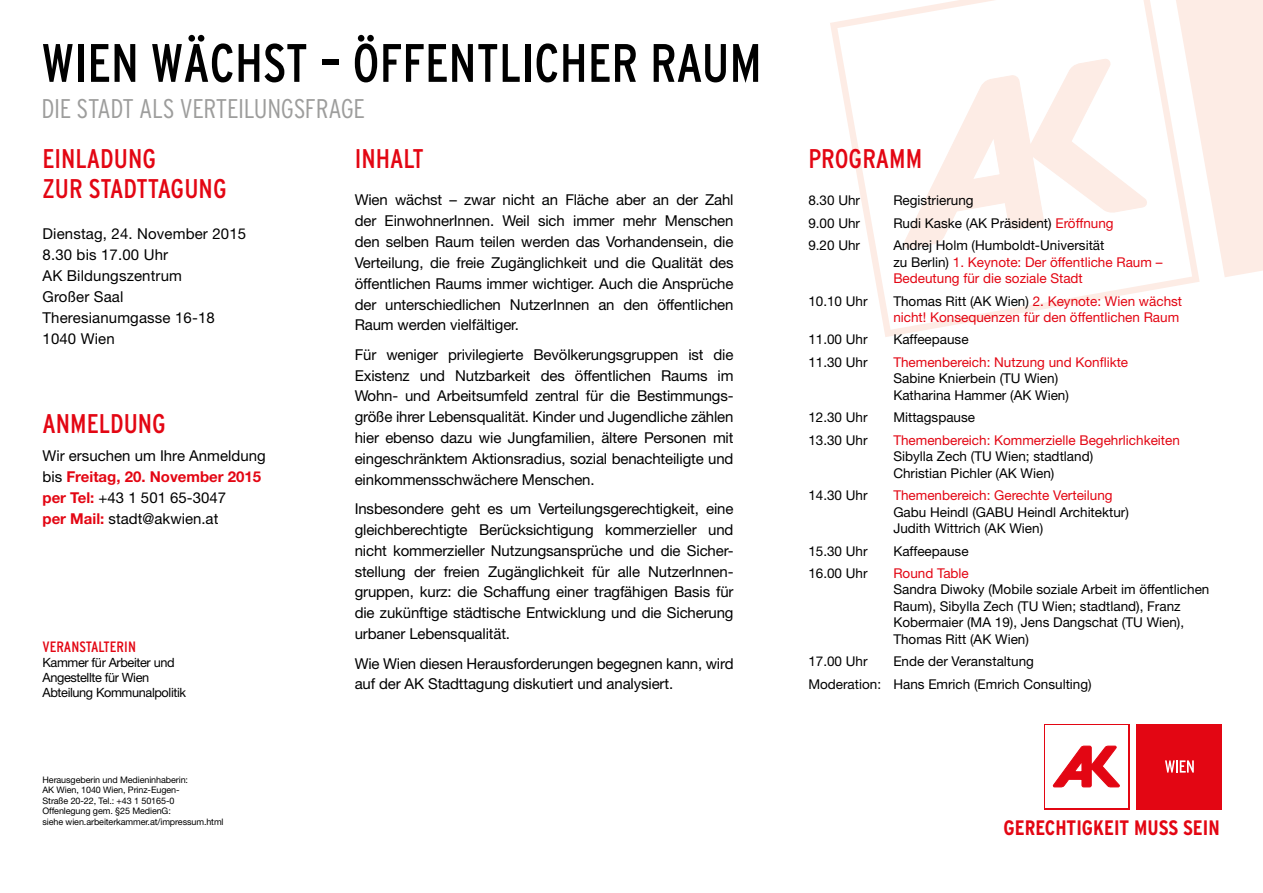
<style>
.page{position:relative;width:1263px;height:893px;background:#fff}
.page>*{position:absolute;margin:0;border:0;box-sizing:border-box;transform-origin:0 0}
.t1{font:condensed 54px "Interstate";color:#000}
.t2{font:condensed 27px/30px "Interstate";color:#e30613}
.t3{font:300 condensed 27px "Interstate";letter-spacing:-.015em;color:#9d9d9c}
.t4{font:700 condensed 20.85px "Interstate";color:#e30613}
.t5{font:15px/20.9px "Helvetica Neue LT Pro";letter-spacing:-.01em;color:#000;text-align:justify}
.t6{font:15px/21px "Helvetica Neue LT Pro";letter-spacing:.01em;color:#000}
.t7{font:condensed 15px "Interstate";color:#e30613}
.t8{font:13.5px/16.5px "Helvetica Neue LT Pro";color:#000}
.t9{font:13.5px/16.5px "Helvetica Neue LT Pro";color:#e30613}
.t10{font:12.75px/15px "Helvetica Neue LT Pro";letter-spacing:-.03em;color:#000}
.t11{font:9px/10.5px "Helvetica Neue LT Pro";letter-spacing:-.01em;color:#000}
.s1{font-weight:700;color:#e30613}
.s2{color:#e30613}
.s3{color:#000}
</style>
<div class="page">
<svg style="left:837px;top:0;width:355px;height:330px"></svg>
<svg style="left:903px;top:59px;width:244px;height:190px"></svg>
<svg style="left:1176px;top:0;width:87px;height:277px"></svg>
<div style="left:1044px;top:724px;width:86px;height:85px;background:linear-gradient(to bottom,#e30613,#e30613)"></div>
<div style="left:1046px;top:725px;width:82px;height:83px;background:#fff"></div>
<svg style="left:1053px;top:746px;width:67px;height:41px"></svg>
<div style="left:1136px;top:724px;width:86px;height:85px;background:#e30613"></div>
<svg style="left:1165px;top:760px;width:29px;height:13px"></svg>
<h1 class="t1" style="left:41px;top:33px;width:722px">WIEN WÄCHST – ÖFFENTLICHER RAUM</h1>
<h2 class="t3" style="left:41px;top:93px;width:325px">DIE STADT ALS VERTEILUNGSFRAGE</h2>
<h2 class="t2" style="left:43px;top:143px;width:186px">EINLADUNG<br>ZUR STADTTAGUNG</h2>
<p class="t6" style="left:43px;top:223px;width:205px">Dienstag, 24. November 2015<br>8.30 bis 17.00 Uhr<br>AK Bildungszentrum<br>Großer Saal<br>Theresianumgasse 16-18<br>1040 Wien</p>
<h2 class="t2" style="left:355px;top:143px;width:71px">INHALT</h2>
<p class="t5" style="left:355px;top:189px;width:380px">Wien wächst – zwar nicht an Fläche aber an der Zahl der EinwohnerInnen. Weil sich immer mehr Menschen den selben Raum teilen werden das Vorhandensein, die Verteilung, die freie Zugänglichkeit und die Qualität des öffentlichen Raums immer wichtiger. Auch die Ansprüche der unterschiedlichen NutzerInnen an den öffentlichen Raum werden vielfältiger.</p>
<p class="t5" style="left:355px;top:344px;width:380px">Für weniger privilegierte Bevölkerungsgruppen ist die Existenz und Nutzbarkeit des öffentlichen Raums im Wohn- und Arbeitsumfeld zentral für die Bestimmungs&shy;größe ihrer Lebensqualität. Kinder und Jugendliche zählen hier ebenso dazu wie Jungfamilien, ältere Personen mit eingeschränktem Aktionsradius, sozial benachteiligte und einkommensschwächere Menschen.</p>
<p class="t5" style="left:355px;top:498px;width:380px">Insbesondere geht es um Verteilungsgerechtigkeit, eine gleichberechtigte Berücksichtigung kommerzieller und nicht kommerzieller Nutzungsansprüche und die Sicher&shy;stellung der freien Zugänglichkeit für alle NutzerInnen&shy;gruppen, kurz: die Schaffung einer tragfähigen Basis für die zukünftige städtische Entwicklung und die Sicherung urbaner Lebensqualität.</p>
<p class="t5" style="left:355px;top:652px;width:380px">Wie Wien diesen Herausforderungen begegnen kann, wird auf der AK Stadttagung diskutiert und analysiert.</p>
<h2 class="t2" style="left:43px;top:408px;width:125px">ANMELDUNG</h2>
<p class="t5" style="left:43px;top:445px;width:225px;text-align:left">Wir ersuchen um Ihre Anmeldung bis <span class="s1">Freitag, 20. November 2015 per Tel:</span> +43 1 501 65-3047<br><span class="s1">per Mail:</span> stadt@akwien.at</p>
<p class="t7" style="left:43px;top:638px;width:95px">VERANSTALTERIN</p>
<p class="t10" style="left:43px;top:654px;width:145px">Kammer für Arbeiter und<br>Angestellte für Wien<br>Abteilung Kommunalpolitik</p>
<p class="t11" style="left:43px;top:774px;width:183px">Herausgeberin und Medieninhaberin:<br>AK Wien, 1040 Wien, Prinz-Eugen-<br>Straße 20-22, Tel.: +43 1 50165-0<br>Offenlegung gem. §25 MedienG:<br>siehe wien.arbeiterkammer.at/impressum.html</p>
<h2 class="t2" style="left:808px;top:143px;width:115px">PROGRAMM</h2>
<p class="t8" style="left:808px;top:192px;width:53px">8.30 Uhr</p>
<p class="t8" style="left:893px;top:192px;width:82px">Registrierung</p>
<p class="t8" style="left:808px;top:214px;width:53px">9.00 Uhr</p>
<p class="t8" style="left:893px;top:214px;width:222px">Rudi Kaske (AK Präsident) <span class="s2">Eröffnung</span></p>
<p class="t8" style="left:808px;top:237px;width:53px">9.20 Uhr</p>
<p class="t9" style="left:893px;top:237px;width:271px"><span class="s3">Andrej Holm (Humboldt-Universität<br>zu Berlin)</span> 1. Keynote: Der öffentliche Raum –<br>Bedeutung für die soziale Stadt</p>
<p class="t8" style="left:808px;top:292px;width:61px">10.10 Uhr</p>
<p class="t9" style="left:893px;top:292px;width:290px"><span class="s3">Thomas Ritt (AK Wien)</span> 2. Keynote: Wien wächst nicht! Konsequenzen für den öffentlichen Raum</p>
<p class="t8" style="left:808px;top:331px;width:61px">11.00 Uhr</p>
<p class="t8" style="left:893px;top:331px;width:77px">Kaffeepause</p>
<p class="t8" style="left:808px;top:353px;width:61px">11.30 Uhr</p>
<p class="t9" style="left:893px;top:353px;width:236px">Themenbereich: Nutzung und Konflikte</p>
<p class="t8" style="left:893px;top:370px;width:177px">Sabine Knierbein (TU Wien)<br>Katharina Hammer (AK Wien)</p>
<p class="t8" style="left:808px;top:409px;width:61px">12.30 Uhr</p>
<p class="t8" style="left:893px;top:409px;width:83px">Mittagspause</p>
<p class="t8" style="left:808px;top:431px;width:61px">13.30 Uhr</p>
<p class="t9" style="left:893px;top:431px;width:288px">Themenbereich: Kommerzielle Begehrlichkeiten</p>
<p class="t8" style="left:893px;top:448px;width:201px">Sibylla Zech (TU Wien; stadtland)<br>Christian Pichler (AK Wien)</p>
<p class="t8" style="left:808px;top:487px;width:61px">14.30 Uhr</p>
<p class="t9" style="left:893px;top:487px;width:221px">Themenbereich: Gerechte Verteilung</p>
<p class="t8" style="left:893px;top:503px;width:237px">Gabu Heindl (GABU Heindl Architektur)<br>Judith Wittrich (AK Wien)</p>
<p class="t8" style="left:808px;top:542px;width:61px">15.30 Uhr</p>
<p class="t8" style="left:893px;top:542px;width:77px">Kaffeepause</p>
<p class="t8" style="left:808px;top:565px;width:61px">16.00 Uhr</p>
<p class="t9" style="left:893px;top:565px;width:77px">Round Table</p>
<p class="t8" style="left:893px;top:581px;width:318px">Sandra Diwoky (Mobile soziale Arbeit im öffentlichen Raum), Sibylla Zech (TU Wien; stadtland), Franz Kobermaier (MA 19), Jens Dangschat (TU Wien), Thomas Ritt (AK Wien)</p>
<p class="t8" style="left:808px;top:653px;width:61px">17.00 Uhr</p>
<p class="t8" style="left:808px;top:650px;width:285px;line-height:22.4px;text-indent:85px">Ende der Veranstaltung<br>Moderation: Hans Emrich (Emrich Consulting)</p>
<h3 class="t4" style="left:1003px;top:816px;width:218px">GERECHTIGKEIT MUSS SEIN</h3>
</div>
